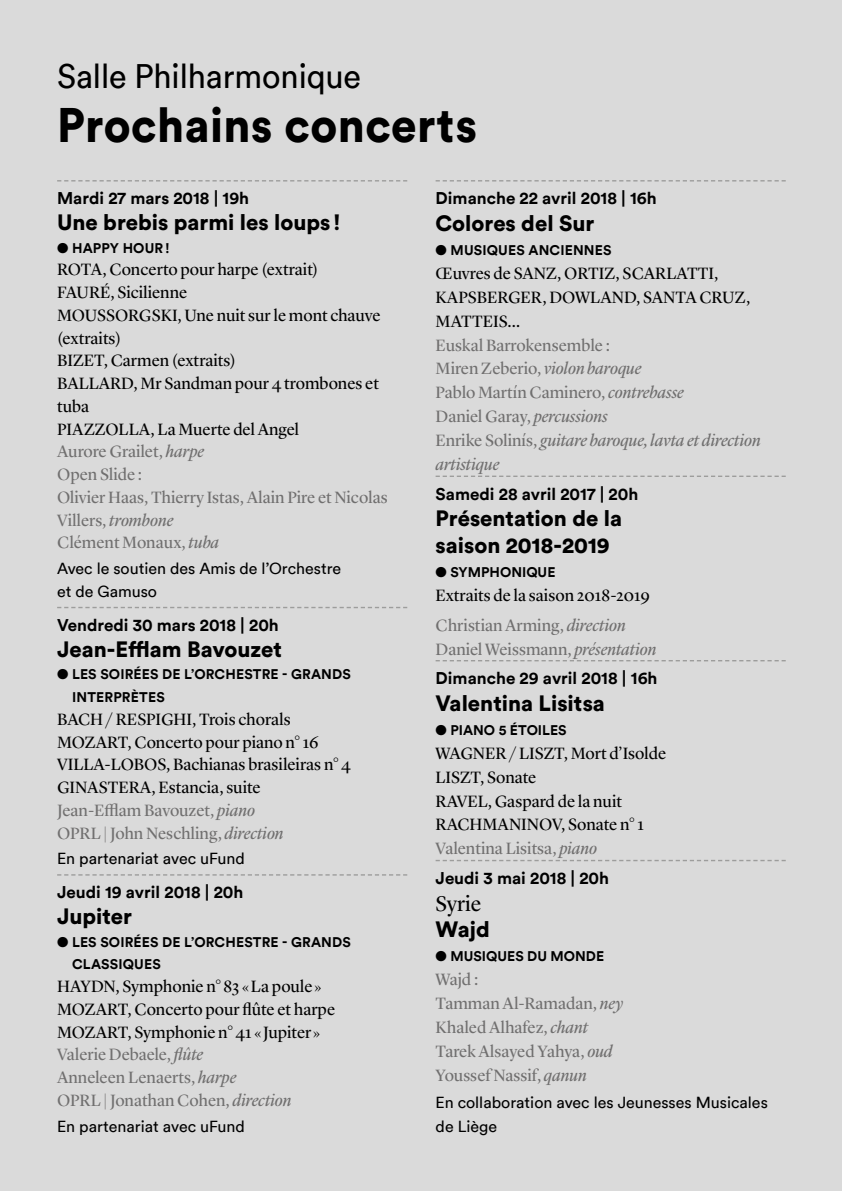
<style>
.page{position:relative;width:842px;height:1191px;background:#dadada}
.page>*{position:absolute;margin:0;border:0;box-sizing:border-box;transform-origin:0 0}
.t1{font:900 48px "Circular Std";letter-spacing:.01em;color:#000;scale:.95 1}
.t2{font:34px "Circular";color:#000;scale:.95 1}
.t3{font:900 22px/26.8px "Circular Std";color:#000}
.t4{font:22px "Lyon Display";color:#000}
.t5{font:17px/22.8px "Lyon Display";color:#000}
.t6{font:17px/24px "Lyon Display";color:#706f6f}
.t7{font:700 17px "Circular";color:#000}
.t8{font:16px/22.8px "Circular";color:#000}
.t9{font:700 14px/22.8px "Circular";letter-spacing:.01em;color:#000}
.s1{color:#706f6f}
.s2{font-style:italic;color:#706f6f}
.s3{font-style:italic}
</style>
<div class="page">
<svg style="left:57px;top:180px;width:350px;height:1px"></svg>
<svg style="left:57px;top:607px;width:350px;height:1px"></svg>
<svg style="left:57px;top:874px;width:350px;height:1px"></svg>
<svg style="left:436px;top:180px;width:350px;height:1px"></svg>
<svg style="left:436px;top:475px;width:350px;height:2px"></svg>
<svg style="left:436px;top:660px;width:350px;height:1px"></svg>
<svg style="left:436px;top:860px;width:350px;height:1px"></svg>
<h2 class="t2" style="left:57px;top:53px;width:321px">Salle Philharmonique</h2>
<h1 class="t1" style="left:57px;top:93px;width:443px">Prochains concerts</h1>
<p class="t7" style="left:57px;top:186px;width:194px">Mardi 27 mars 2018 | 19h</p>
<p class="t3" style="left:57px;top:208px;width:285px">Une brebis parmi les loups !</p>
<p class="t9" style="left:57px;top:236px;width:114px">● HAPPY HOUR!</p>
<p class="t5" style="left:57px;top:257px;width:332px">ROTA, Concerto pour harpe (extrait)<br>FAURÉ, Sicilienne<br>MOUSSORGSKI, Une nuit sur le mont chauve (extraits)<br>BIZET, Carmen (extraits)<br>BALLARD, Mr Sandman pour 4 trombones et tuba<br>PIAZZOLLA, La Muerte del Angel<br><span class="s1">Aurore Grailet,</span> <span class="s2">harpe<br></span><span class="s1">Open Slide :<br>Olivier Haas, Thierry Istas, Alain Pire et Nicolas<br>Villers,</span> <span class="s2">trombone<br></span><span class="s1">Clément Monaux,</span> <span class="s2">tuba</span></p>
<p class="t8" style="left:57px;top:556px;width:285px">Avec le soutien des Amis de l’Orchestre et de Gamuso</p>
<p class="t7" style="left:57px;top:613px;width:223px">Vendredi 30 mars 2018 | 20h</p>
<p class="t3" style="left:57px;top:635px;width:226px">Jean-Efflam Bavouzet</p>
<p class="t9" style="left:72px;top:662px;width:280px;text-indent:-15px">● LES SOIRÉES DE L’ORCHESTRE - GRANDS<br>INTERPRÈTES</p>
<p class="t5" style="left:57px;top:706px;width:295px">BACH / RESPIGHI, Trois chorals<br>MOZART, Concerto pour piano n° 16<br>VILLA-LOBOS, Bachianas brasileiras n° 4<br>GINASTERA, Estancia, suite<br><span class="s1">Jean-Efflam Bavouzet,</span> <span class="s2">piano<br></span><span class="s1">OPRL | John Neschling,</span> <span class="s2">direction</span></p>
<p class="t8" style="left:57px;top:846px;width:189px">En partenariat avec uFund</p>
<p class="t7" style="left:57px;top:880px;width:188px">Jeudi 19 avril 2018 | 20h</p>
<p class="t3" style="left:57px;top:902px;width:76px">Jupiter</p>
<p class="t9" style="left:72px;top:929px;width:280px;text-indent:-15px">● LES SOIRÉES DE L’ORCHESTRE - GRANDS<br>CLASSIQUES</p>
<p class="t5" style="left:57px;top:973px;width:279px">HAYDN, Symphonie n° 83 « La poule »<br>MOZART, Concerto pour flûte et harpe<br>MOZART, Symphonie n° 41 « Jupiter »<br><span class="s1">Valerie Debaele,</span> <span class="s2">flûte<br></span><span class="s1">Anneleen Lenaerts,</span> <span class="s2">harpe<br></span><span class="s1">OPRL | Jonathan Cohen,</span> <span class="s2">direction</span></p>
<p class="t8" style="left:57px;top:1113px;width:189px">En partenariat avec uFund</p>
<p class="t7" style="left:436px;top:186px;width:223px">Dimanche 22 avril 2018 | 16h</p>
<p class="t3" style="left:436px;top:209px;width:160px">Colores del Sur</p>
<p class="t9" style="left:436px;top:238px;width:177px">● MUSIQUES ANCIENNES</p>
<p class="t5" style="left:436px;top:260px;width:316px;line-height:24px">Œuvres de SANZ, ORTIZ, SCARLATTI,<br>KAPSBERGER, DOWLAND, SANTA CRUZ,<br>MATTEIS…</p>
<p class="t6" style="left:436px;top:331px;width:327px">Euskal Barrokensemble :<br>Miren Zeberio, <span class="s3">violon baroque<br></span>Pablo Martín Caminero, <span class="s3">contrebasse<br></span>Daniel Garay, <span class="s3">percussions<br></span>Enrike Solinís, <span class="s3">guitare baroque, lavta et direction artistique</span></p>
<p class="t7" style="left:436px;top:482px;width:204px">Samedi 28 avril 2017 | 20h</p>
<p class="t3" style="left:436px;top:505px;width:188px">Présentation de la saison 2018-2019</p>
<p class="t9" style="left:436px;top:560px;width:121px">● SYMPHONIQUE</p>
<p class="t5" style="left:436px;top:579px;width:216px;line-height:29.6px">Extraits de la saison 2018-2019<br><span class="s1">Christian Arming,</span> <span class="s2">direction</span></p>
<p class="t6" style="left:436px;top:635px;width:222px">Daniel Weissmann, <span class="s3">présentation</span></p>
<p class="t7" style="left:436px;top:666px;width:223px">Dimanche 29 avril 2018 | 16h</p>
<p class="t3" style="left:436px;top:689px;width:171px">Valentina Lisitsa</p>
<p class="t9" style="left:436px;top:718px;width:133px">● PIANO 5 ÉTOILES</p>
<p class="t5" style="left:436px;top:739px;width:232px;line-height:24px">WAGNER / LISZT, Mort d’Isolde<br>LISZT, Sonate<br>RAVEL, Gaspard de la nuit<br>RACHMANINOV, Sonate n° 1<br><span class="s1">Valentina Lisitsa,</span> <span class="s2">piano</span></p>
<p class="t7" style="left:436px;top:866px;width:175px">Jeudi 3 mai 2018 | 20h</p>
<p class="t4" style="left:436px;top:887px;width:47px">Syrie</p>
<p class="t3" style="left:436px;top:915px;width:56px">Wajd</p>
<p class="t9" style="left:436px;top:944px;width:170px">● MUSIQUES DU MONDE</p>
<p class="t6" style="left:436px;top:966px;width:189px">Wajd :<br>Tamman Al-Ramadan, <span class="s3">ney<br></span>Khaled Alhafez, <span class="s3">chant<br></span>Tarek Alsayed Yahya, <span class="s3">oud<br></span>Youssef Nassif, <span class="s3">qanun</span></p>
<p class="t8" style="left:436px;top:1089px;width:334px;line-height:24px">En collaboration avec les Jeunesses Musicales de Liège</p>
</div>
